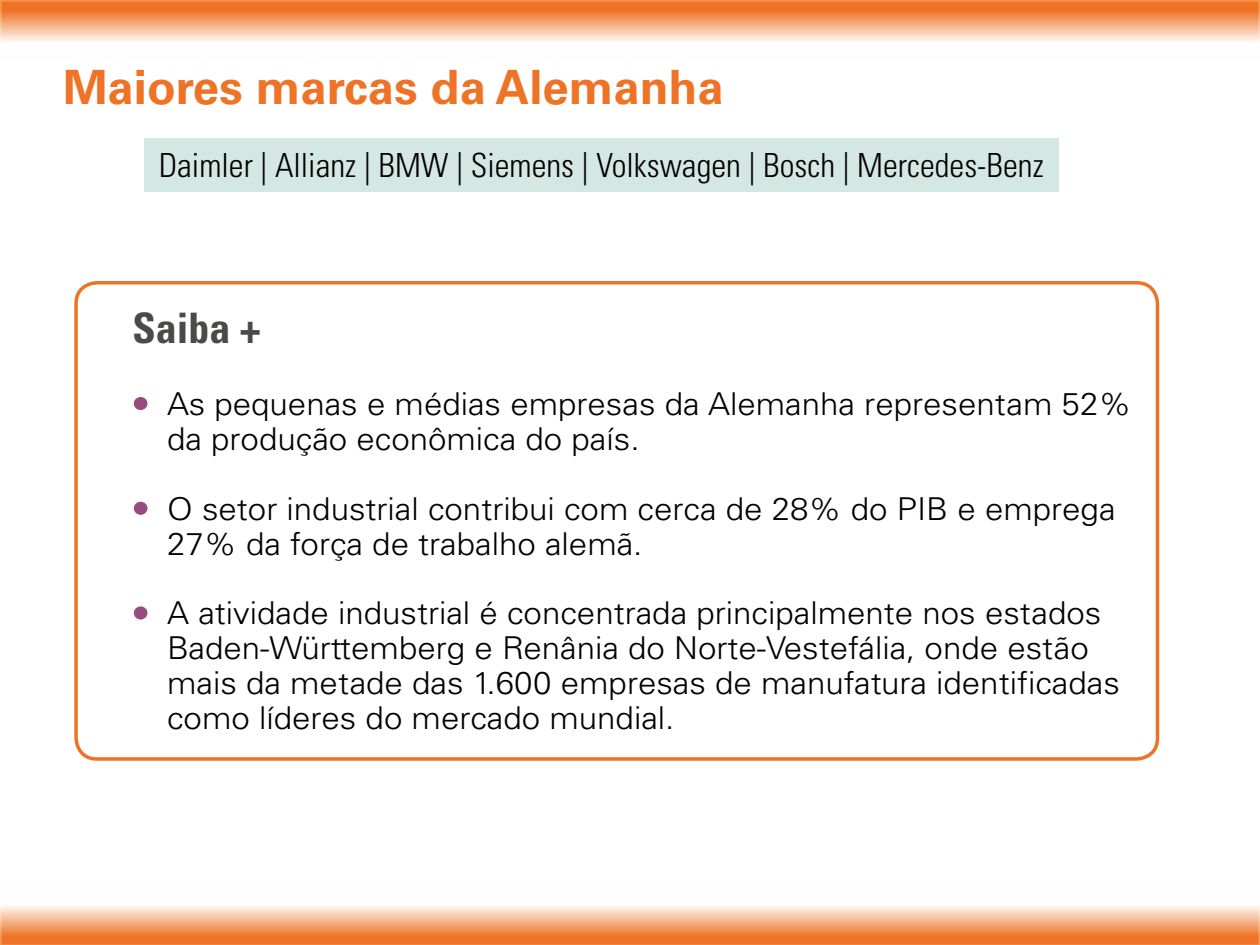
<style>
.page{position:relative;width:1260px;height:945px;background:#fff}
.page>*{position:absolute;margin:0;border:0;box-sizing:border-box;transform-origin:0 0}
.t1{font:700 47.25px "Univers LT Std";color:#ee7326}
.t2{font:700 condensed 42px "Univers LT Std";color:#4a4a49}
.t3{font:300 condensed 33.25px "Univers LT Std";color:#000}
.t4{font:300 31.5px/35px "Univers LT Std";color:#000;scale:1.05 1}
.s1{color:#964c7f}
</style>
<div class="page">
<svg style="left:0;top:0;width:1260px;height:42px;background:#f4a675"></svg>
<svg style="left:0;top:906px;width:1260px;height:39px;background:#f4a676"></svg>
<div style="left:134px;top:397px;width:13px;height:13px;border:2px solid #964c7f;border-radius:50%"></div>
<div style="left:134px;top:502px;width:13px;height:13px;border:2px solid #964c7f;border-radius:50%"></div>
<div style="left:134px;top:606px;width:13px;height:14px;border:2px solid #964c7f;border-radius:50%"></div>
<div style="left:74px;top:281px;width:1085px;height:480px;border:4px solid #ee7326;border-radius:21px"></div>
<div style="left:144px;top:138px;width:915px;height:54px;background:#d4e7e3"></div>
<h1 class="t1" style="left:63px;top:59px;width:662px">Maiores marcas da Alemanha</h1>
<p class="t3" style="left:159px;top:146px;width:887px">Daimler | Allianz | BMW | Siemens | Volkswagen | Bosch | Mercedes-Benz</p>
<h2 class="t2" style="left:132px;top:302px;width:130px">Saiba +</h2>
<p class="t4" style="left:167px;top:386px;width:920px;text-indent:-35px"><span class="s1">•</span> As pequenas e médias empresas da Alemanha representam 52% da produção econômica do país.</p>
<p class="t4" style="left:167px;top:491px;width:905px;text-indent:-35px"><span class="s1">•</span> O setor industrial contribui com cerca de 28% do PIB e emprega<br>27% da força de trabalho alemã.</p>
<p class="t4" style="left:167px;top:596px;width:909px;text-indent:-35px"><span class="s1">•</span> A atividade industrial é concentrada principalmente nos estados Baden-Württemberg e Renânia do Norte-Vestefália, onde estão mais da metade das 1.600 empresas de manufatura identificadas como líderes do mercado mundial.</p>
</div>
